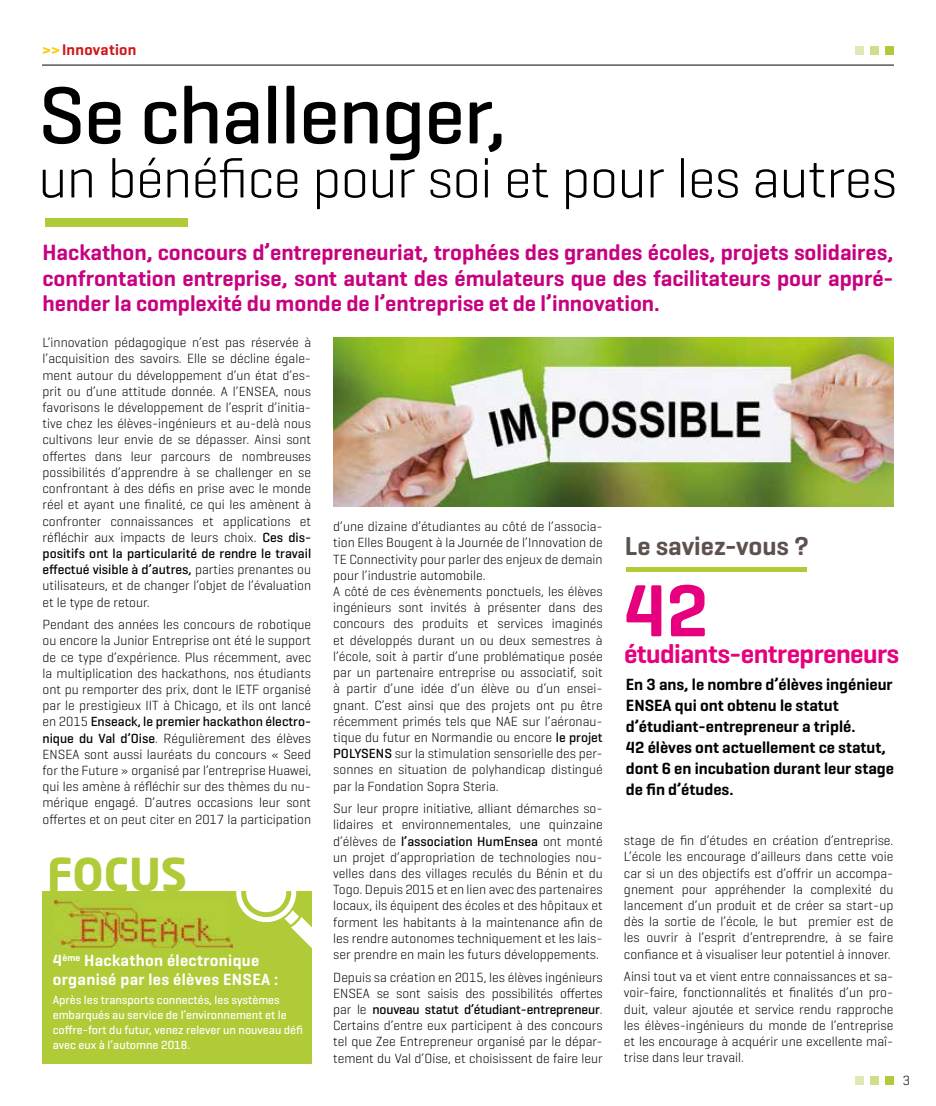
<style>
.page{position:relative;width:936px;height:1106px;background:#fff}
.page>*{position:absolute;margin:0;border:0;box-sizing:border-box;transform-origin:0 0}
.t1{font:500 82.5px "Geogrotesque";letter-spacing:-.015em;color:#000}
.t2{font:600 75px "Geogrotesque";color:#e6007d}
.t3{font:300 56.25px "Geogrotesque";letter-spacing:-.015em;color:#000}
.t4{font:700 44.7px "Neo Sans Std";color:#afcb37}
.t5{font:600 27px "Geogrotesque";letter-spacing:-.02em;color:#e6007d}
.t6{font:600 26.4px "Geogrotesque";color:#5d514d}
.t7{font:600 22.5px/25.2px "Geogrotesque";color:#c7017f;text-align:justify}
.t8{font:600 16.5px/21px "Geogrotesque";color:#000}
.t9{font:600 16.5px/18.8px "Geogrotesque";letter-spacing:.02em;color:#fff}
.t10{font:600 15.75px "Geogrotesque";letter-spacing:.02em;color:#cd171a}
.t11{font:600 15.15px "Geogrotesque";color:#fecb1d}
.t12{font:300 13.5px/16.2px "Geogrotesque";color:#000;text-align:justify}
.t13{font:500 12px/15px "Geogrotesque";color:#fff}
.s1{font-weight:500}
</style>
<div class="page">
<div style="left:43px;top:890px;width:269px;height:173px;background:#afcb37"></div>
<div style="left:45px;top:218px;width:142px;height:9px;background:#afcb37"></div>
<div style="left:42px;top:64px;width:851px;height:2px;border:1px solid #706f6f"></div>
<div style="left:855px;top:47px;width:8px;height:8px;background:#dfe9b4"></div>
<div style="left:870px;top:47px;width:8px;height:8px;background:#d0de8b"></div>
<div style="left:885px;top:47px;width:8px;height:8px;background:#afcb37"></div>
<div style="left:855px;top:1076px;width:8px;height:8px;background:#dfe9b4"></div>
<div style="left:870px;top:1076px;width:8px;height:8px;background:#d0de8b"></div>
<div style="left:885px;top:1076px;width:8px;height:8px;background:#afcb37"></div>
<svg style="left:234px;top:890px;width:78px;height:58px"></svg>
<img style="left:333px;top:337px;width:560px;height:169px">
<div style="left:626px;top:567px;width:180px;height:5px;background:#afcb37"></div>
<img style="left:55px;top:900px;width:177px;height:47px">
<p class="t11" style="left:36px;top:54px;width:9px;rotate:-90deg">v</p>
<p class="t11" style="left:45px;top:54px;width:9px;rotate:-90deg">v</p>
<p class="t10" style="left:62px;top:40px;width:76px">Innovation</p>
<h1 class="t1" style="left:38px;top:64px;width:470px">Se challenger,</h1>
<h3 class="t3" style="left:38px;top:143px;width:860px">un bénéfice pour soi et pour les autres</h3>
<p class="t7" style="left:43px;top:240px;width:852px">Hackathon, concours d’entrepreneuriat, trophées des grandes écoles, projets solidaires, confrontation entreprise, sont autant des émulateurs que des facilitateurs pour appré&shy;hender la complexité du monde de l’entreprise et de l’innovation.</p>
<p class="t12" style="left:43px;top:334px;width:270px">L’innovation pédagogique n’est pas réservée à l’acquisition des savoirs. Elle se décline égale&shy;ment autour du développement d’un état d’es&shy;prit ou d’une attitude donnée. A l’ENSEA, nous favorisons le développement de l’esprit d’initia&shy;tive chez les élèves-ingénieurs et au-delà nous cultivons leur envie de se dépasser. Ainsi sont offertes dans leur parcours de nombreuses possibilités d’apprendre à se challenger en se confrontant à des défis en prise avec le monde réel et ayant une finalité, ce qui les amènent à confronter connaissances et applications et réfléchir aux impacts de leurs choix. <span class="s1">Ces dis&shy;positifs ont la particularité de rendre le travail effectué visible à d’autres,</span> parties prenantes ou utilisateurs, et de changer l’objet de l’évaluation et le type de retour.</p>
<p class="t12" style="left:43px;top:616px;width:270px">Pendant des années les concours de robotique ou encore la Junior Entreprise ont été le support de ce type d’expérience. Plus récemment, avec la multiplication des hackathons, nos étudiants ont pu remporter des prix, dont le IETF organisé par le prestigieux IIT à Chicago, et ils ont lancé en 2015 <span class="s1">Enseack, le premier hackathon électro&shy;nique du Val d’Oise</span>. Régulièrement des élèves ENSEA sont aussi lauréats du concours « Seed for the Future » organisé par l’entreprise Huawei, qui les amène à réfléchir sur des thèmes du nu&shy;mérique engagé. D’autres occasions leur sont offertes et on peut citer en 2017 la participation</p>
<h3 class="t4" style="left:47px;top:845px;width:142px">FOCUS</h3>
<p class="t9" style="left:53px;top:951px;width:227px">4<sup>ème</sup> Hackathon électronique organisé par les élèves ENSEA :</p>
<p class="t13" style="left:53px;top:992px;width:252px">Après les transports connectés, les systèmes embarqués au service de l’environnement et le coffre-fort du futur, venez relever un nouveau défi avec eux à l’automne 2018.</p>
<p class="t12" style="left:333px;top:518px;width:271px;text-align:left">d’une dizaine d’étudiantes au côté de l’associa&shy;tion Elles Bougent à la Journée de l’Innovation de TE Connectivity pour parler des enjeux de demain pour l’industrie automobile.<br>A côté de ces évènements ponctuels, les élèves ingénieurs sont invités à présenter dans des concours des produits et services imaginés et développés durant un ou deux semestres à l’école, soit à partir d’une problématique posée par un partenaire entreprise ou associatif, soit à partir d’une idée d’un élève ou d‘un ensei&shy;gnant. C’est ainsi que des projets ont pu être récemment primés tels que NAE sur l’aéronau&shy;tique du futur en Normandie ou encore <span class="s1">le projet POLYSENS</span> sur la stimulation sensorielle des per&shy;sonnes en situation de polyhandicap distingué par la Fondation Sopra Steria.</p>
<p class="t12" style="left:333px;top:800px;width:271px">Sur leur propre initiative, alliant démarches so&shy;lidaires et environnementales, une quinzaine d’élèves de <span class="s1">l’association HumEnsea</span> ont monté un projet d’appropriation de technologies nou&shy;velles dans des villages reculés du Bénin et du Togo. Depuis 2015 et en lien avec des partenaires locaux, ils équipent des écoles et des hôpitaux et forment les habitants à la maintenance afin de les rendre autonomes techniquement et les lais&shy;ser prendre en main les futurs développements.</p>
<p class="t12" style="left:333px;top:968px;width:271px">Depuis sa création en 2015, les élèves ingénieurs ENSEA se sont saisis des possibilités offertes par le <span class="s1">nouveau statut d’étudiant-entrepreneur</span>.<br>Certains d’entre eux participent à des concours tel que Zee Entrepreneur organisé par le dépar&shy;tement du Val d’Oise, et choisissent de faire leur</p>
<h3 class="t6" style="left:624px;top:529px;width:186px">Le saviez-vous ?</h3>
<h2 class="t2" style="left:624px;top:564px;width:86px">42</h2>
<h3 class="t5" style="left:624px;top:637px;width:277px">étudiants-entrepreneurs</h3>
<p class="t8" style="left:626px;top:674px;width:270px">En 3 ans, le nombre d’élèves ingénieur<br>ENSEA qui ont obtenu le statut d’étudiant-entrepreneur a triplé.<br>42 élèves ont actuellement ce statut, dont 6 en incubation durant leur stage de fin d’études.</p>
<p class="t12" style="left:624px;top:832px;width:271px">stage de fin d’études en création d’entreprise.<br>L’école les encourage d’ailleurs dans cette voie car si un des objectifs est d’offrir un accompa&shy;gnement pour appréhender la complexité du lancement d’un produit et de créer sa start-up dès la sortie de l’école, le but premier est de les ouvrir à l’esprit d’entreprendre, à se faire confiance et à visualiser leur potentiel à innover.</p>
<p class="t12" style="left:624px;top:968px;width:271px">Ainsi tout va et vient entre connaissances et sa&shy;voir-faire, fonctionnalités et finalités d’un pro&shy;duit, valeur ajoutée et service rendu rapproche les élèves-ingénieurs du monde de l’entreprise et les encourage à acquérir une excellente maî&shy;trise dans leur travail.</p>
<p class="t12" style="left:902px;top:1071px;width:9px">3</p>
</div>
